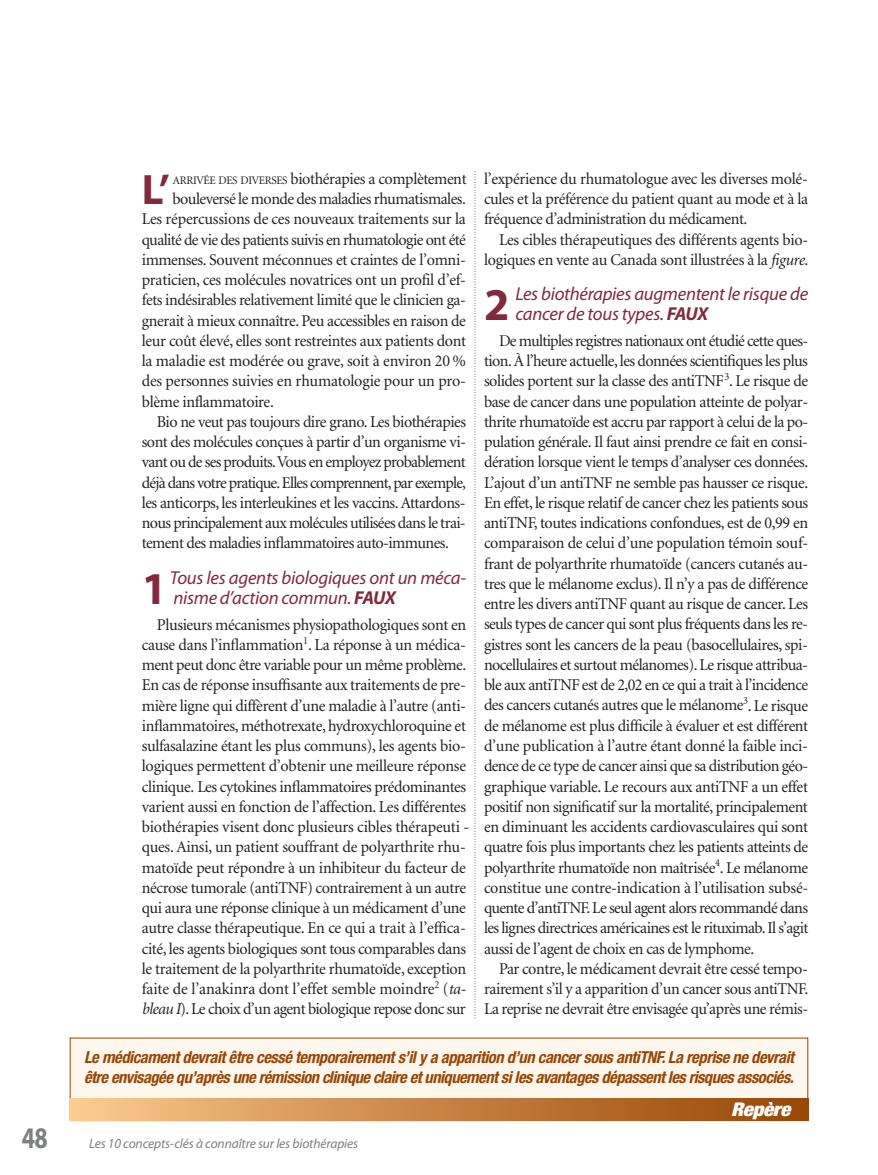
<style>
.page{position:relative;width:878px;height:1175px;background:#fff}
.page>*{position:absolute;margin:0;border:0;box-sizing:border-box;transform-origin:0 0}
.t1{font:700 45.75px "Myriad Pro";color:#82293f}
.t2{font:700 42.6px "Myriad Pro";color:#82293f}
.t3{font:700 30px "Myriad Pro";color:#7d7f81;scale:.8 1}
.t4{font:italic 900 condensed 18.9px "Helvetica Neue";letter-spacing:-.015em;color:#fff;scale:1.11 1}
.t5{font:italic 18.75px/20.2px "Myriad Pro";letter-spacing:-.015em;color:#82293f}
.t6{font:16.5px/20.2px "Minion";letter-spacing:-.025em;color:#231f20;text-align:justify}
.t7{font:italic 700 condensed 16.5px/20.2px "Helvetica Neue";letter-spacing:-.03em;color:#974705}
.t8{font:16.5px "Minion";letter-spacing:-.05em;color:#231f20}
.t9{font:16.5px "Minion";letter-spacing:-.045em;color:#231f20}
.t10{font:italic 13.5px "Myriad Pro";letter-spacing:-.01em;color:#7d7f81}
.s1{font-size:11.55px}
.s2{font-weight:700}
.s3{font-style:italic}
</style>
<div class="page">
<svg style="left:474px;top:172px;width:1px;height:847px"></svg>
<div style="left:70px;top:1038px;width:737px;height:82px;background:#fef7ed"></div>
<div style="left:70px;top:1098px;width:738px;height:22px;background:linear-gradient(to right,#fbc78c,#964403)"></div>
<h3 class="t3" style="left:22px;top:1126px;width:34px">48</h3>
<h2 class="t2" style="left:142px;top:174px;width:30px">L’</h2>
<p class="t6" style="left:173px;top:170px;width:295px"><span class="s1">ARRIVÉE DES DIVERSES</span> biothérapies a complètement</p>
<p class="t6" style="left:172px;top:190px;width:295px">bouleversé le monde des maladies rhumatismales.</p>
<p class="t6" style="left:142px;top:210px;width:325px">Les répercussions de ces nouveaux traitements sur la</p>
<p class="t6" style="left:142px;top:230px;width:325px">qualité de vie des patients suivis en rhumatologie ont été</p>
<p class="t6" style="left:142px;top:251px;width:325px">immenses. Souvent méconnues et craintes de l’omni-</p>
<p class="t6" style="left:142px;top:271px;width:326px">praticien, ces molécules novatrices ont un profil d’ef-</p>
<p class="t6" style="left:142px;top:291px;width:326px">fets indésirables relativement limité que le clinicien ga-</p>
<p class="t6" style="left:142px;top:311px;width:325px">gnerait à mieux connaître. Peu accessibles en raison de</p>
<p class="t6" style="left:142px;top:332px;width:326px">leur coût élevé, elles sont restreintes aux patients dont</p>
<p class="t6" style="left:142px;top:352px;width:325px">la maladie est modérée ou grave, soit à environ 20 %</p>
<p class="t6" style="left:142px;top:372px;width:325px">des personnes suivies en rhumatologie pour un pro-</p>
<p class="t6" style="left:142px;top:392px;width:133px">blème inflammatoire.</p>
<p class="t6" style="left:157px;top:413px;width:311px">Bio ne veut pas toujours dire grano. Les biothérapies</p>
<p class="t6" style="left:142px;top:433px;width:325px">sont des molécules conçues à partir d’un organisme vi-</p>
<p class="t9" style="left:142px;top:455px;width:325px">vant ou de ses produits. Vous en employez probablement</p>
<p class="t8" style="left:142px;top:476px;width:326px">déjà dans votre pratique. Elles comprennent, par exemple,</p>
<p class="t6" style="left:142px;top:494px;width:325px">les anticorps, les interleukines et les vaccins. Attardons-</p>
<p class="t6" style="left:142px;top:514px;width:325px">nous principalement aux molécules utilisées dans le trai-</p>
<p class="t6" style="left:142px;top:534px;width:308px">tement des maladies inflammatoires auto-immunes.</p>
<h1 class="t1" style="left:142px;top:571px;width:27px">1</h1>
<p class="t5" style="left:170px;top:569px;width:298px">Tous les agents biologiques ont un méca&shy;nisme d’action commun. <span class="s2">FAUX</span></p>
<p class="t6" style="left:142px;top:615px;width:329px;text-align:left;text-indent:15px">Plusieurs mécanismes physiopathologiques sont en cause dans l’inflammation<sup>1</sup>. La réponse à un médica&shy;ment peut donc être variable pour un même problème.<br>En cas de réponse insuffisante aux traitements de pre&shy;mière ligne qui diffèrent d’une maladie à l’autre (anti&shy;inflammatoires, méthotrexate, hydroxychloroquine et sulfasalazine étant les plus communs), les agents bio&shy;logiques permettent d’obtenir une meilleure réponse clinique. Les cytokines inflammatoires prédominantes varient aussi en fonction de l’affection. Les différentes biothérapies visent donc plusieurs cibles thérapeuti - ques. Ainsi, un patient souffrant de polyarthrite rhu&shy;matoïde peut répondre à un inhibiteur du facteur de nécrose tumorale (antiTNF) contrairement à un autre qui aura une réponse clinique à un médicament d’une autre classe thérapeutique. En ce qui a trait à l’effica&shy;cité, les agents biologiques sont tous comparables dans le traitement de la polyarthrite rhumatoïde, exception faite de l’anakinra dont l’effet semble moindre<sup>2</sup> (<span class="s3">ta&shy;bleau I</span>). Le choix d’un agent biologique repose donc sur</p>
<p class="t6" style="left:484px;top:170px;width:326px">l’expérience du rhumatologue avec les diverses molé&shy;cules et la préférence du patient quant au mode et à la fréquence d’administration du médicament.</p>
<p class="t6" style="left:484px;top:230px;width:326px;text-align:right">Les cibles thérapeutiques des différents agents bio&shy;logiques en vente au Canada sont illustrées à la <span class="s3">figure</span>.</p>
<h1 class="t1" style="left:484px;top:288px;width:27px">2</h1>
<p class="t5" style="left:515px;top:285px;width:294px">Les biothérapies augmentent le risque de cancer de tous types. <span class="s2">FAUX</span></p>
<p class="t6" style="left:484px;top:332px;width:326px;text-indent:15px">De multiples registres nationaux ont étudié cette ques&shy;tion. À l’heure actuelle, les données scientifiques les plus solides portent sur la classe des antiTNF<sup>3</sup>. Le ris que de base de cancer dans une population atteinte de polyar&shy;thrite rhumatoïde est accru par rapport à celui de la po&shy;pulation générale. Il faut ainsi prendre ce fait en consi&shy;dération lorsque vient le temps d’analyser ces données.<br>L’ajout d’un antiTNF ne semble pas hausser ce risque.<br>En effet, le risque relatif de cancer chez les patients sous antiTNF, toutes indications confondues, est de 0,99 en comparaison de celui d’une population témoin souf&shy;frant de polyarthrite rhumatoïde (cancers cutanés au - tres que le mélanome exclus). Il n’y a pas de différence entre les divers antiTNF quant au risque de cancer. Les seuls types de cancer qui sont plus fréquents dans les re&shy;gistres sont les cancers de la peau (basocellulaires, spi&shy;nocellulaires et surtout mélanomes). Le risque attri bua - ble aux antiTNF est de 2,02 en ce qui a trait à l’incidence des cancers cutanés autres que le mélanome<sup>3</sup>. Le risque de mélanome est plus difficile à évaluer et est différent d’une publication à l’autre étant donné la faible inci&shy;dence de ce type de cancer ainsi que sa distribution géo&shy;graphique variable. Le recours aux antiTNF a un effet positif non significatif sur la mortalité, principalement en diminuant les accidents cardiovasculaires qui sont quatre fois plus importants chez les patients atteints de polyarthrite rhumatoïde non maîtrisée<sup>4</sup>. Le mélanome constitue une contre-indication à l’utilisation subsé&shy;quente d’antiTNF. Le seul agent alors recommandé dans les lignes directrices américaines est le rituximab. Il s’agit aussi de l’agent de choix en cas de lymphome.</p>
<p class="t6" style="left:484px;top:959px;width:326px;text-indent:15px">Par contre, le médicament devrait être cessé tempo&shy;rairement s’il y a apparition d’un cancer sous antiTNF.<br>La reprise ne devrait être envisagée qu’après une rémis-</p>
<p class="t7" style="left:84px;top:1048px;width:711px">Le médicament devrait être cessé temporairement s’il y a apparition d’un cancer sous antiTNF. La reprise ne devrait être envisagée qu’après une rémission clinique claire et uniquement si les avantages dépassent les risques associés.</p>
<p class="t4" style="left:731px;top:1102px;width:55px">Repère</p>
<p class="t10" style="left:89px;top:1138px;width:270px">Les 10 concepts-clés à connaître sur les biothérapies</p>
</div>
